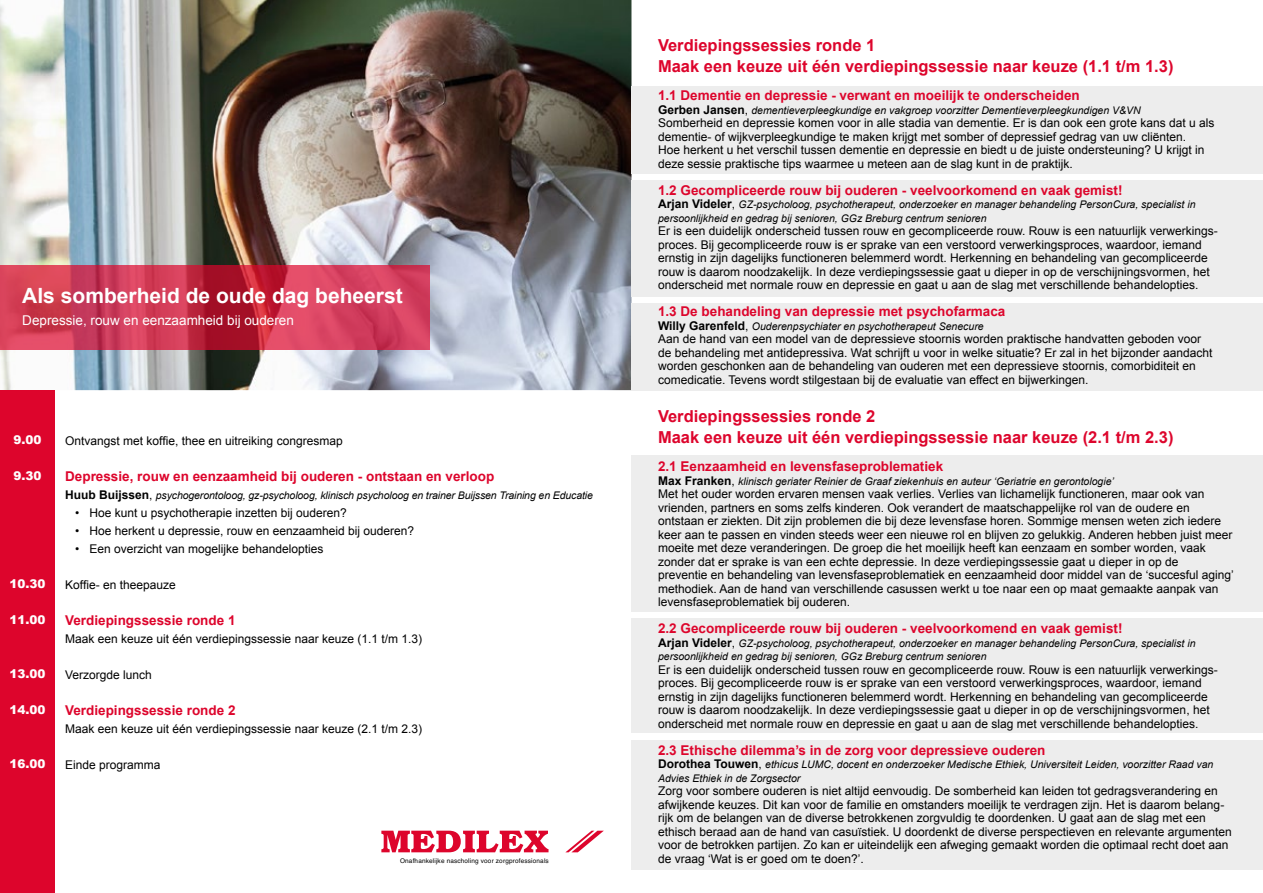
<style>
.page{position:relative;width:1263px;height:893px;background:#fff}
.page>*{position:absolute;margin:0;border:0;box-sizing:border-box;transform-origin:0 0}
.t1{font:700 21px "Arial";color:#fff}
.t2{font:700 16.5px/21px "Arial";color:#dd052c}
.t3{font:700 13.5px "Arial";color:#dd052c}
.t4{font:13.5px "Arial";color:#fff}
.t5{font:12px/13.5px "Arial";color:#000}
.t6{font:900 12px "Arial";color:#fff}
.t7{font:italic 10.5px/13.5px "Arial";color:#000}
.t8{font:6.45px "Helvetica";letter-spacing:.025em;color:#000}
.s1{font-weight:700;font-style:normal;font-size:12px}
.s2{font-style:normal;font-size:12px}
</style>
<div class="page">
<img style="left:0;top:0;width:631px;height:390px">
<svg style="left:0;top:266px;width:430px;height:84px;background:#cd3853"></svg>
<div style="left:0;top:390px;width:55px;height:503px;background:#dd052c"></div>
<div style="left:631px;top:86px;width:632px;height:87px;background:#ededed"></div>
<div style="left:631px;top:180px;width:632px;height:116px;background:#ededed"></div>
<div style="left:631px;top:455px;width:632px;height:157px;background:#ededed"></div>
<div style="left:631px;top:303px;width:632px;height:87px;background:#ededed"></div>
<div style="left:631px;top:619px;width:632px;height:114px;background:#ededed"></div>
<div style="left:631px;top:740px;width:632px;height:130px;background:#ededed"></div>
<svg style="left:381px;top:831px;width:167px;height:21px"></svg>
<svg style="left:566px;top:831px;width:38px;height:21px"></svg>
<h1 class="t1" style="left:22px;top:282px;width:382px">Als somberheid de oude dag beheerst</h1>
<p class="t4" style="left:22px;top:312px;width:273px">Depressie, rouw en eenzaamheid bij ouderen</p>
<p class="t6" style="left:13px;top:431px;width:30px">9.00</p>
<p class="t6" style="left:13px;top:467px;width:30px">9.30</p>
<p class="t6" style="left:9px;top:575px;width:38px">10.30</p>
<p class="t6" style="left:9px;top:611px;width:38px">11.00</p>
<p class="t6" style="left:9px;top:665px;width:38px">13.00</p>
<p class="t6" style="left:9px;top:701px;width:38px">14.00</p>
<p class="t6" style="left:9px;top:755px;width:38px">16.00</p>
<p class="t5" style="left:65px;top:434px;width:279px">Ontvangst met koffie, thee en uitreiking congresmap</p>
<p class="t3" style="left:65px;top:467px;width:431px">Depressie, rouw en eenzaamheid bij ouderen - ontstaan en verloop</p>
<p class="t7" style="left:65px;top:488px;width:529px"><span class="s1">Huub Buijssen</span><span class="s2">,</span> psychogerontoloog, gz-psycholoog, klinisch psycholoog en trainer Buijssen Training en Educatie</p>
<p class="t5" style="left:75px;top:506px;width:273px">• Hoe kunt u psychotherapie inzetten bij ouderen?</p>
<p class="t5" style="left:75px;top:524px;width:341px">• Hoe herkent u depressie, rouw en eenzaamheid bij ouderen?</p>
<p class="t5" style="left:75px;top:542px;width:250px">• Een overzicht van mogelijke behandelopties</p>
<p class="t5" style="left:65px;top:578px;width:112px">Koffie- en theepauze</p>
<p class="t3" style="left:65px;top:611px;width:172px">Verdiepingssessie ronde 1</p>
<p class="t5" style="left:65px;top:632px;width:358px">Maak een keuze uit één verdiepingssessie naar keuze (1.1 t/m 1.3)</p>
<p class="t5" style="left:65px;top:668px;width:88px">Verzorgde lunch</p>
<p class="t3" style="left:65px;top:701px;width:172px">Verdiepingssessie ronde 2</p>
<p class="t5" style="left:65px;top:722px;width:358px">Maak een keuze uit één verdiepingssessie naar keuze (2.1 t/m 2.3)</p>
<p class="t5" style="left:65px;top:758px;width:97px">Einde programma</p>
<h2 class="t2" style="left:658px;top:35px;width:517px">Verdiepingssessies ronde 1<br>Maak een keuze uit één verdiepingssessie naar keuze (1.1 t/m 1.3)</h2>
<p class="t3" style="left:658px;top:87px;width:423px">1.1 Dementie en depressie - verwant en moeilijk te onderscheiden</p>
<p class="t7" style="left:658px;top:104px;width:484px"><span class="s1">Gerben Jansen</span><span class="s2">,</span> dementieverpleegkundige en vakgroep voorzitter Dementieverpleegkundigen V&amp;VN</p>
<p class="t5" style="left:658px;top:117px;width:558px">Somberheid en depressie komen voor in alle stadia van dementie. Er is dan ook een grote kans dat u als dementie- of wijkverpleegkundige te maken krijgt met somber of depressief gedrag van uw cliënten.<br>Hoe herkent u het verschil tussen dementie en depressie en biedt u de juiste ondersteuning? U krijgt in deze sessie praktische tips waarmee u meteen aan de slag kunt in de praktijk.</p>
<p class="t3" style="left:658px;top:181px;width:466px">1.2 Gecompliceerde rouw bij ouderen - veelvoorkomend en vaak gemist!</p>
<p class="t7" style="left:658px;top:198px;width:539px"><span class="s1">Arjan Videler</span><span class="s2">,</span> GZ-psycholoog, psychotherapeut, onderzoeker en manager behandeling PersonCura, specialist in persoonlijkheid en gedrag bij senioren, GGz Breburg centrum senioren</p>
<p class="t5" style="left:658px;top:225px;width:561px">Er is een duidelijk onderscheid tussen rouw en gecompliceerde rouw. Rouw is een natuurlijk verwerkings&shy;proces. Bij gecompliceerde rouw is er sprake van een verstoord verwerkingsproces, waardoor, iemand ernstig in zijn dagelijks functioneren belemmerd wordt. Herkenning en behandeling van gecompliceerde rouw is daarom noodzakelijk. In deze verdiepingssessie gaat u dieper in op de verschijningsvormen, het onderscheid met normale rouw en depressie en gaat u aan de slag met verschillende behandelopties.</p>
<p class="t3" style="left:658px;top:303px;width:349px">1.3 De behandeling van depressie met psychofarmaca</p>
<p class="t7" style="left:658px;top:320px;width:327px"><span class="s1">Willy Garenfeld</span><span class="s2">,</span> Ouderenpsychiater en psychotherapeut Senecure</p>
<p class="t5" style="left:658px;top:333px;width:556px">Aan de hand van een model van de depressieve stoornis worden praktische handvatten geboden voor de behandeling met antidepressiva. Wat schrijft u voor in welke situatie? Er zal in het bijzonder aandacht worden geschonken aan de behandeling van ouderen met een depressieve stoornis, comorbiditeit en comedicatie. Tevens wordt stilgestaan bij de evaluatie van effect en bijwerkingen.</p>
<h2 class="t2" style="left:658px;top:406px;width:517px">Verdiepingssessies ronde 2<br>Maak een keuze uit één verdiepingssessie naar keuze (2.1 t/m 2.3)</h2>
<p class="t3" style="left:658px;top:457px;width:287px">2.1 Eenzaamheid en levensfaseproblematiek</p>
<p class="t7" style="left:658px;top:474px;width:457px"><span class="s1">Max Franken</span><span class="s2">,</span> klinisch geriater Reinier de Graaf ziekenhuis en auteur ‘Geriatrie en gerontologie’</p>
<p class="t5" style="left:658px;top:487px;width:577px">Met het ouder worden ervaren mensen vaak verlies. Verlies van lichamelijk functioneren, maar ook van vrienden, partners en soms zelfs kinderen. Ook verandert de maatschappelijke rol van de oudere en ontstaan er ziekten. Dit zijn problemen die bij deze levensfase horen. Sommige mensen weten zich iedere keer aan te passen en vinden steeds weer een nieuwe rol en blijven zo gelukkig. Anderen hebben juist meer moeite met deze veranderingen. De groep die het moeilijk heeft kan eenzaam en somber worden, vaak zonder dat er sprake is van een echte depressie. In deze verdiepingssessie gaat u dieper in op de<br>preventie en behandeling van levensfaseproblematiek en eenzaamheid door middel van de ‘succesful aging’ methodiek. Aan de hand van verschillende casussen werkt u toe naar een op maat gemaakte aanpak van levensfaseproblematiek bij ouderen.</p>
<p class="t3" style="left:658px;top:619px;width:466px">2.2 Gecompliceerde rouw bij ouderen - veelvoorkomend en vaak gemist!</p>
<p class="t7" style="left:658px;top:636px;width:539px"><span class="s1">Arjan Videler</span><span class="s2">,</span> GZ-psycholoog, psychotherapeut, onderzoeker en manager behandeling PersonCura, specialist in persoonlijkheid en gedrag bij senioren, GGz Breburg centrum senioren</p>
<p class="t5" style="left:658px;top:663px;width:561px">Er is een duidelijk onderscheid tussen rouw en gecompliceerde rouw. Rouw is een natuurlijk verwerkings&shy;proces. Bij gecompliceerde rouw is er sprake van een verstoord verwerkingsproces, waardoor, iemand ernstig in zijn dagelijks functioneren belemmerd wordt. Herkenning en behandeling van gecompliceerde rouw is daarom noodzakelijk. In deze verdiepingssessie gaat u dieper in op de verschijningsvormen, het onderscheid met normale rouw en depressie en gaat u aan de slag met verschillende behandelopties.</p>
<p class="t3" style="left:658px;top:741px;width:389px">2.3 Ethische dilemma’s in de zorg voor depressieve ouderen</p>
<p class="t7" style="left:658px;top:758px;width:557px"><span class="s1">Dorothea Touwen</span><span class="s2">,</span> ethicus LUMC, docent en onderzoeker Medische Ethiek, Universiteit Leiden, voorzitter Raad van<br>Advies Ethiek in de Zorgsector</p>
<p class="t5" style="left:658px;top:784px;width:575px">Zorg voor sombere ouderen is niet altijd eenvoudig. De somberheid kan leiden tot gedragsverandering en afwijkende keuzes. Dit kan voor de familie en omstanders moeilijk te verdragen zijn. Het is daarom belang&shy;rijk om de belangen van de diverse betrokkenen zorgvuldig te doordenken. U gaat aan de slag met een ethisch beraad aan de hand van casuïstiek. U doordenkt de diverse perspectieven en relevante argumenten voor de betrokken partijen. Zo kan er uiteindelijk een afweging gemaakt worden die optimaal recht doet aan</p>
<p class="t8" style="left:400px;top:856px;width:150px">Onafhankelijke nascholing voor zorgprofessionals</p>
<p class="t5" style="left:658px;top:852px;width:207px">de vraag ‘Wat is er goed om te doen?’.</p>
</div>
